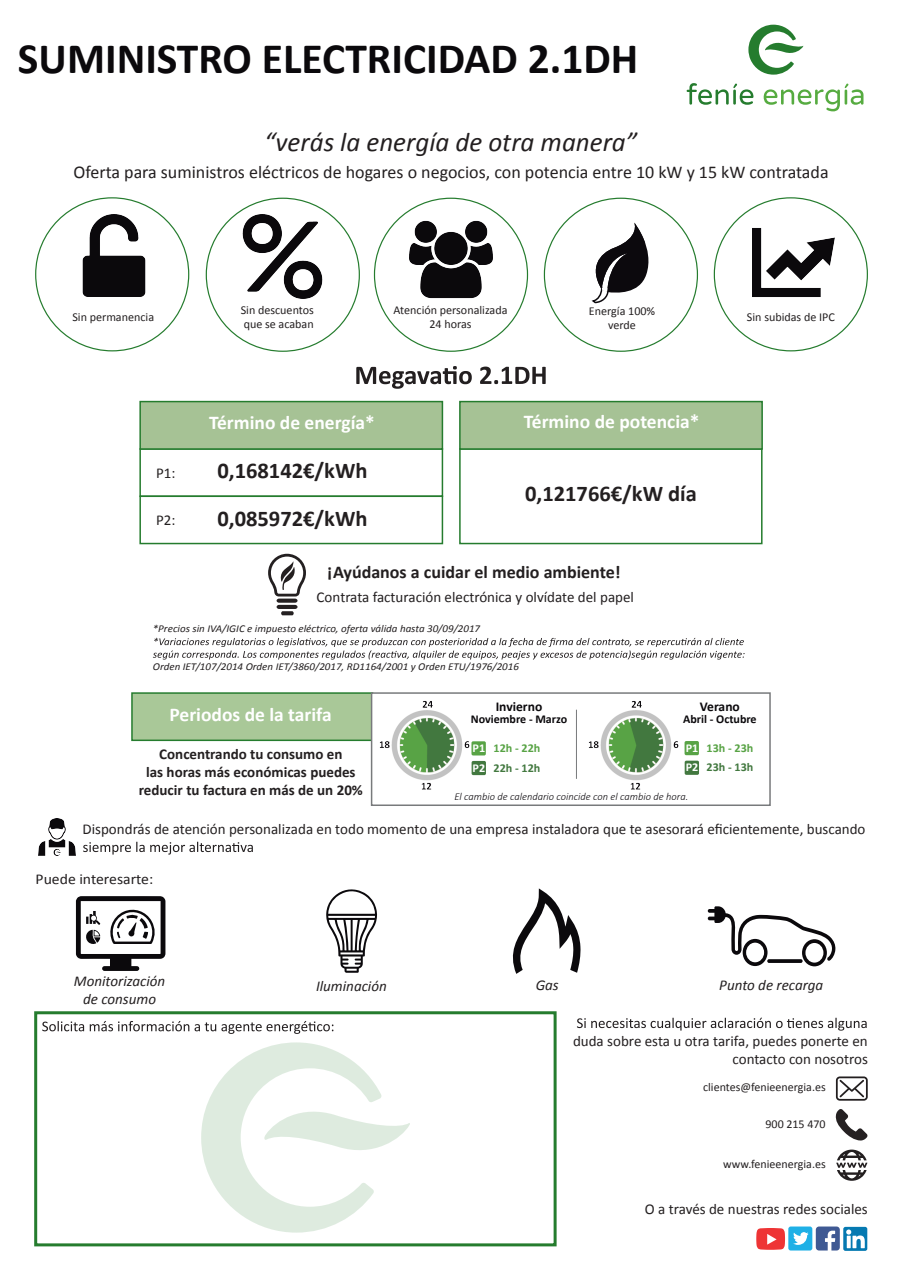
<style>
.page{position:relative;width:902px;height:1272px;background:#fff}
.page>*{position:absolute;margin:0;border:0;box-sizing:border-box;transform-origin:0 0}
.t1{font:700 43.5px "Calibri";color:#0b090c}
.t2{font:italic 27px "Calibri";color:#231f20}
.t3{font:700 22.5px "Calibri";color:#231f20}
.t4{font:700 19.5px "Calibri";color:#fff}
.t5{font:18px "Calibri";color:#231f20}
.t6{font:700 18px "Calibri";color:#231f20}
.t7{font:15px/18px "Calibri";color:#231f20;text-align:right}
.t8{font:700 15px/18px "Calibri";color:#231f20;text-align:center}
.t9{font:italic 15px/18px "Calibri";color:#231f20;text-align:center}
.t10{font:15px "Calibri";color:#231f20;scale:1.05 1}
.t11{font:700 13.5px "Calibri";color:#0b090c}
.t12{font:12px/14.5px "Calibri";color:#231f20;text-align:center}
.t13{font:700 12px/19.5px "Calibri";color:#58a345}
.t14{font:700 12px "Calibri";color:#0b090c}
.t15{font:italic 10.5px "Calibri";color:#231f20;scale:1.05 1}
.t16{font:italic 300 10.5px "Calibri";color:#0c090d}
.s1{color:#fff}
.s2{color:#42783f}
</style>
<div class="page">
<svg style="left:686px;top:83px;width:67px;height:22px"></svg>
<svg style="left:763px;top:84px;width:100px;height:27px"></svg>
<svg style="left:748px;top:25px;width:55px;height:50px"></svg>
<div style="left:34px;top:1011px;width:522px;height:235px;border:3px solid #257c2e"></div>
<svg style="left:577px;top:1017px;width:289px;height:13px"></svg>
<svg style="left:42px;top:1021px;width:291px;height:12px"></svg>
<img style="left:82px;top:214px;width:64px;height:83px">
<img style="left:242px;top:215px;width:81px;height:83px">
<svg style="left:83px;top:841px;width:170px;height:13px"></svg>
<svg style="left:835px;top:1076px;width:32px;height:24px"></svg>
<svg style="left:835px;top:1109px;width:32px;height:32px"></svg>
<svg style="left:836px;top:1149px;width:31px;height:31px"></svg>
<svg style="left:756px;top:1226px;width:111px;height:24px"></svg>
<img style="left:409px;top:220px;width:84px;height:79px">
<svg style="left:707px;top:906px;width:128px;height:60px"></svg>
<svg style="left:76px;top:896px;width:89px;height:74px"></svg>
<div style="left:139px;top:401px;width:304px;height:49px;background:#a6c295;border:2px solid #257c2e"></div>
<svg style="left:268px;top:553px;width:38px;height:56px"></svg>
<svg style="left:281px;top:611px;width:12px;height:4px"></svg>
<svg style="left:356px;top:366px;width:189px;height:23px"></svg>
<svg style="left:201px;top:1042px;width:209px;height:190px"></svg>
<svg style="left:153px;top:637px;width:591px;height:22px"></svg>
<img style="left:752px;top:228px;width:82px;height:69px">
<svg style="left:591px;top:222px;width:57px;height:82px"></svg>
<div style="left:459px;top:448px;width:303px;height:96px;border:2px solid #257c2e"></div>
<div style="left:459px;top:401px;width:303px;height:49px;background:#a6c295;border:2px solid #257c2e"></div>
<img style="left:38px;top:818px;width:37px;height:37px">
<svg style="left:512px;top:888px;width:69px;height:85px"></svg>
<svg style="left:326px;top:889px;width:51px;height:83px"></svg>
<div style="left:139px;top:495px;width:304px;height:49px;border:2px solid #257c2e"></div>
<div style="left:131px;top:692px;width:242px;height:49px;background:#a9c898;border:2px solid #257c2e"></div>
<div style="left:371px;top:692px;width:399px;height:114px;background:#fff;border:2px solid #787a7c"></div>
<div style="left:471px;top:741px;width:15px;height:14px;background:#58a345;border-radius:2px"></div>
<div style="left:471px;top:761px;width:15px;height:14px;background:#42783f;border-radius:2px"></div>
<div style="left:684px;top:741px;width:14px;height:14px;background:#58a345;border-radius:2px"></div>
<div style="left:684px;top:760px;width:15px;height:14px;background:#42783f;border-radius:2px"></div>
<hr style="left:576px;top:709px;width:1px;height:69px;background:#787a7c">
<img style="left:588px;top:701px;width:90px;height:89px">
<img style="left:379px;top:701px;width:90px;height:89px">
<h1 class="t1" style="left:18px;top:31px;width:622px">SUMINISTRO ELECTRICIDAD 2.1DH</h1>
<h2 class="t2" style="left:264px;top:123px;width:374px">“verás la energía de otra manera”</h2>
<p class="t5" style="left:73px;top:161px;width:756px">Oferta para suministros eléctricos de hogares o negocios, con potencia entre 10 kW y 15 kW contratada</p>
<p class="t12" style="left:393px;top:302px;width:115px">Atención personalizada<br>24 horas</p>
<p class="t12" style="left:72px;top:310px;width:83px">Sin permanencia</p>
<p class="t12" style="left:241px;top:302px;width:75px;text-align:left">Sin descuentos que se acaban</p>
<p class="t12" style="left:589px;top:304px;width:68px">Energía 100% verde</p>
<p class="t7" style="left:156px;top:464px;width:21px">P1:</p>
<p class="t7" style="left:156px;top:511px;width:21px">P2:</p>
<h3 class="t4" style="left:209px;top:410px;width:167px">Término de energía*</h3>
<h3 class="t3" style="left:217px;top:456px;width:152px">0,168142€/kWh</h3>
<h3 class="t3" style="left:217px;top:504px;width:152px">0,085972€/kWh</h3>
<h3 class="t4" style="left:524px;top:409px;width:177px">Término de potencia*</h3>
<h3 class="t3" style="left:525px;top:479px;width:173px">0,121766€/kW día</h3>
<p class="t6" style="left:327px;top:560px;width:295px">¡Ayúdanos a cuidar el medio ambiente!</p>
<p class="t7" style="left:316px;top:587px;width:319px">Contrata facturación electrónica y olvídate del papel</p>
<p class="t15" style="left:153px;top:621px;width:313px">*Precios sin IVA/IGIC e impuesto eléctrico, oferta válida hasta 30/09/2017</p>
<p class="t15" style="left:153px;top:659px;width:350px">Orden IET/107/2014 Orden IET/3860/2017, RD1164/2001 y Orden ETU/1976/2016</p>
<p class="t12" style="left:747px;top:309px;width:89px">Sin subidas de IPC</p>
<h3 class="t4" style="left:169px;top:702px;width:164px">Periodos de la tarifa</h3>
<p class="t8" style="left:139px;top:745px;width:225px">Concentrando tu consumo en<br>las horas más económicas puedes reducir tu factura en más de un 20%</p>
<p class="t11" style="left:495px;top:698px;width:48px">Invierno</p>
<p class="t14" style="left:470px;top:711px;width:98px">Noviembre - Marzo</p>
<p class="t13" style="left:472px;top:738px;width:69px"><span class="s1">P1</span> 12h - 22h<br><span class="s1">P2</span> <span class="s2">22h - 12h</span></p>
<p class="t11" style="left:700px;top:698px;width:41px">Verano</p>
<p class="t14" style="left:683px;top:711px;width:75px">Abril - Octubre</p>
<p class="t13" style="left:685px;top:738px;width:69px"><span class="s1">P1</span> 13h - 23h<br><span class="s1">P2</span> <span class="s2">23h - 13h</span></p>
<p class="t16" style="left:454px;top:789px;width:235px">El cambio de calendario coincide con el cambio de hora.</p>
<p class="t7" style="left:83px;top:820px;width:784px">Dispondrás de atención personalizada en todo momento de una empresa instaladora que te asesorará eficientemente, buscando</p>
<p class="t10" style="left:36px;top:870px;width:113px">Puede interesarte:</p>
<p class="t9" style="left:74px;top:971px;width:93px">Monitorización de consumo</p>
<p class="t9" style="left:719px;top:975px;width:105px">Punto de recarga</p>
<p class="t9" style="left:316px;top:976px;width:72px">Iluminación</p>
<p class="t9" style="left:535px;top:975px;width:25px">Gas</p>
<p class="t7" style="left:573px;top:1031px;width:296px">duda sobre esta u otra tarifa, puedes ponerte en contacto con nosotros</p>
<p class="t12" style="left:703px;top:1079px;width:124px">clientes@fenieenergia.es</p>
<p class="t12" style="left:765px;top:1116px;width:62px">900 215 470</p>
<p class="t12" style="left:723px;top:1156px;width:104px">www.fenieenergia.es</p>
<p class="t7" style="left:644px;top:1200px;width:224px">O a través de nuestras redes sociales</p>
</div>
